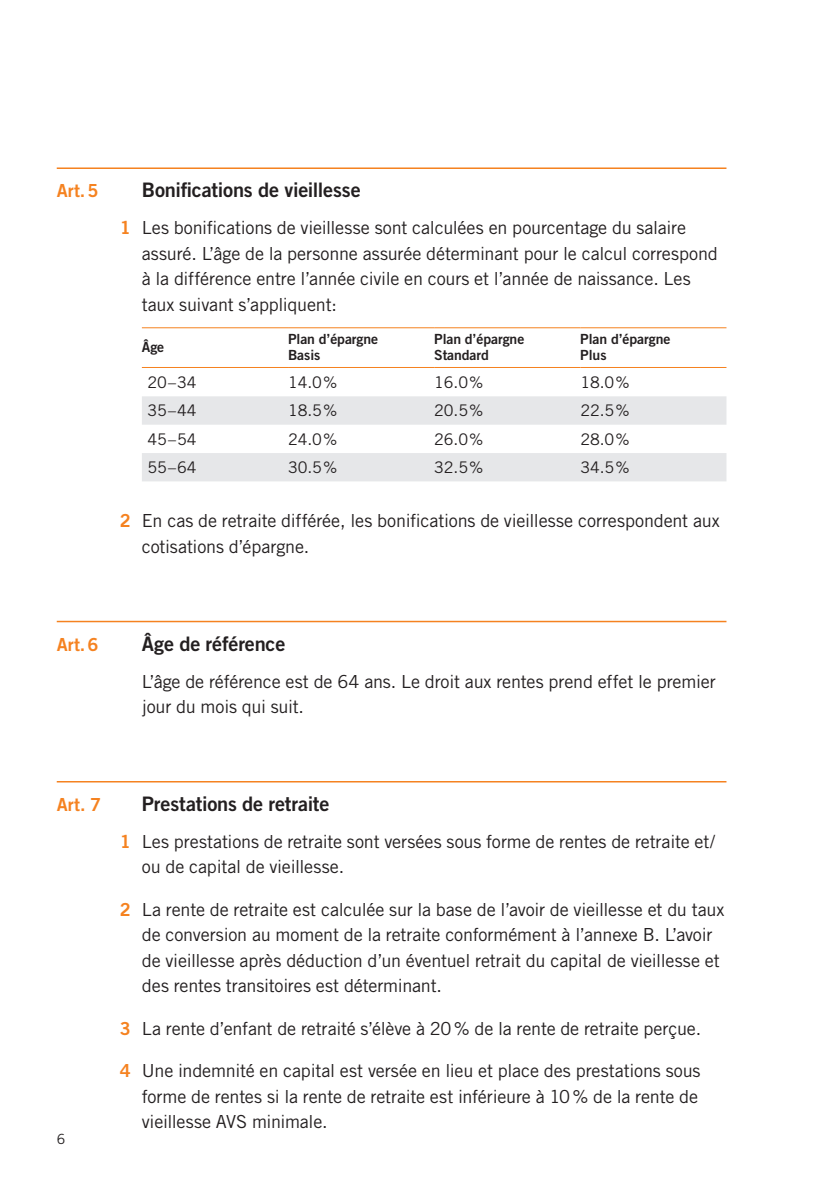
<style>
.page{position:relative;width:840px;height:1191px;background:#fff}
.page>*{position:absolute;margin:0;border:0;box-sizing:border-box;transform-origin:0 0}
.t1{font:20px "Trade Gothic LT Std Bd 2";letter-spacing:-.01em;color:#231f20}
.t2{font:18px/25.6px "Trade Gothic LT Std";letter-spacing:-.01em;color:#231f20}
.t3{font:18px "Trade Gothic LT Std Bd 2";letter-spacing:.01em;color:#f58220}
.t4{font:16px "Trade Gothic LT Std";letter-spacing:-.005em;color:#231f20}
.t5{font:14px/16px "Trade Gothic LT Std Bd 2";letter-spacing:-.005em;color:#231f20}
.t6{font:14px "Trade Gothic LT Std";color:#231f20}
.s1{font-family:"Trade Gothic LT Std Bd 2";color:#f58220}
</style>
<div class="page">
<hr style="left:57px;top:167px;width:669px;height:2px;background:#f58220">
<hr style="left:57px;top:621px;width:669px;height:1px;background:#f58220">
<hr style="left:57px;top:781px;width:669px;height:1px;background:#f58220">
<svg style="left:142px;top:396px;width:584px;height:85px;fill:#e6e7e9"></svg>
<hr style="left:142px;top:327px;width:146px;height:1px;background:#f58220">
<hr style="left:288px;top:327px;width:146px;height:1px;background:#f58220">
<hr style="left:434px;top:327px;width:146px;height:1px;background:#f58220">
<hr style="left:580px;top:327px;width:146px;height:1px;background:#f58220">
<hr style="left:142px;top:367px;width:146px;height:1px;background:#f58220">
<hr style="left:288px;top:367px;width:146px;height:1px;background:#f58220">
<hr style="left:434px;top:367px;width:146px;height:1px;background:#f58220">
<hr style="left:580px;top:367px;width:146px;height:1px;background:#f58220">
<p class="t3" style="left:57px;top:180px;width:43px">Art.5</p>
<p class="t1" style="left:142px;top:178px;width:220px">Bonifications de vieillesse</p>
<p class="t2" style="left:142px;top:215px;width:577px;text-indent:-22px"><span class="s1">1</span> Les bonifications de vieillesse sont calculées en pourcentage du salaire assuré. L’âge de la personne assurée déterminant pour le calcul correspond à la différence entre l’année civile en cours et l’année de naissance. Les taux suivant s’appliquent:</p>
<p class="t5" style="left:142px;top:338px;width:24px">Âge</p>
<p class="t5" style="left:288px;top:330px;width:92px">Plan d’épargne<br>Basis</p>
<p class="t5" style="left:434px;top:330px;width:92px">Plan d’épargne<br>Standard</p>
<p class="t5" style="left:580px;top:330px;width:92px">Plan d’épargne<br>Plus</p>
<p class="t4" style="left:147px;top:372px;width:51px">20 – 34</p>
<p class="t4" style="left:288px;top:372px;width:51px">14.0 %</p>
<p class="t4" style="left:434px;top:372px;width:51px">16.0 %</p>
<p class="t4" style="left:580px;top:372px;width:51px">18.0 %</p>
<p class="t4" style="left:147px;top:401px;width:51px">35 – 44</p>
<p class="t4" style="left:288px;top:401px;width:51px">18.5 %</p>
<p class="t4" style="left:434px;top:401px;width:51px">20.5 %</p>
<p class="t4" style="left:580px;top:401px;width:51px">22.5 %</p>
<p class="t4" style="left:147px;top:429px;width:51px">45 – 54</p>
<p class="t4" style="left:288px;top:429px;width:51px">24.0 %</p>
<p class="t4" style="left:434px;top:429px;width:51px">26.0 %</p>
<p class="t4" style="left:580px;top:429px;width:51px">28.0 %</p>
<p class="t4" style="left:147px;top:457px;width:51px">55 – 64</p>
<p class="t4" style="left:288px;top:457px;width:51px">30.5 %</p>
<p class="t4" style="left:434px;top:457px;width:51px">32.5 %</p>
<p class="t4" style="left:580px;top:457px;width:51px">34.5 %</p>
<p class="t2" style="left:142px;top:508px;width:579px;text-indent:-22px"><span class="s1">2</span> En cas de retraite différée, les bonifications de vieillesse correspondent aux cotisations d’épargne.</p>
<p class="t3" style="left:57px;top:633px;width:43px">Art.6</p>
<p class="t1" style="left:142px;top:631px;width:145px">Âge de référence</p>
<p class="t2" style="left:142px;top:668px;width:575px">L’âge de référence est de 64 ans. Le droit aux rentes prend effet le premier jour du mois qui suit.</p>
<p class="t3" style="left:57px;top:793px;width:46px">Art. 7</p>
<p class="t1" style="left:142px;top:791px;width:189px">Prestations de retraite</p>
<p class="t2" style="left:142px;top:828px;width:574px;text-indent:-22px"><span class="s1">1</span> Les prestations de retraite sont versées sous forme de rentes de retraite et/ ou de capital de vieillesse.</p>
<p class="t2" style="left:142px;top:896px;width:583px;text-indent:-22px"><span class="s1">2</span> La rente de retraite est calculée sur la base de l’avoir de vieillesse et du taux de conversion au moment de la retraite conformément à l’annexe B. L’avoir de vieillesse après déduction d’un éventuel retrait du capital de vieillesse et des rentes transitoires est déterminant.</p>
<p class="t2" style="left:120px;top:1015px;width:582px"><span class="s1">3</span> La rente d’enfant de retraité s’élève à 20% de la rente de retraite perçue.</p>
<p class="t2" style="left:142px;top:1058px;width:560px;text-indent:-22px"><span class="s1">4</span> Une indemnité en capital est versée en lieu et place des prestations sous forme de rentes si la rente de retraite est inférieure à 10% de la rente de vieillesse AVS minimale.</p>
<p class="t6" style="left:57px;top:1131px;width:10px">6</p>
</div>
